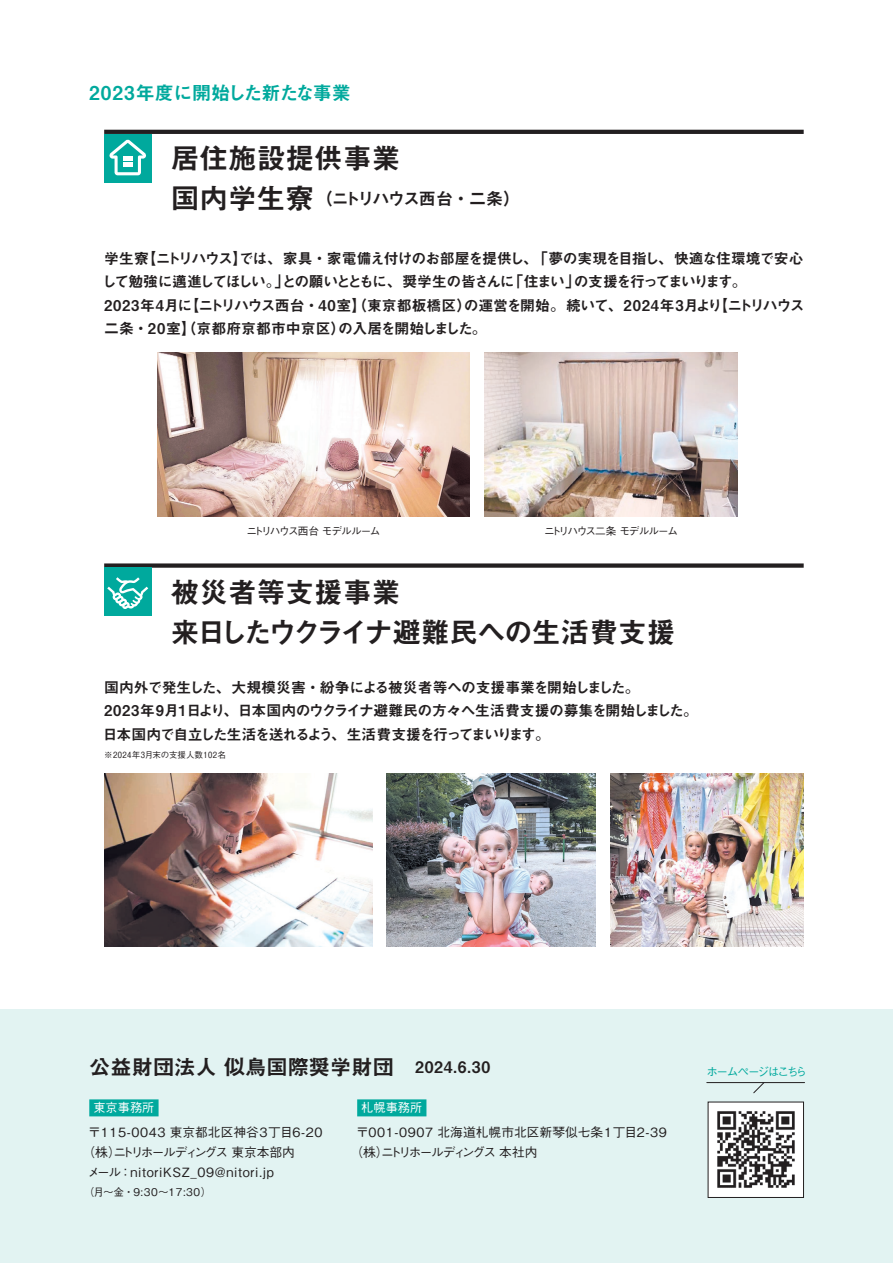
<style>
.page{position:relative;width:893px;height:1263px;background:#fff}
.page>*{position:absolute;margin:0;border:0;box-sizing:border-box;transform-origin:0 0}
.t1{font:28.65px/40.3px "Midashi Go Pr 6 N MB31";color:#231f20}
.t2{font:21.3px "Midashi Go Pr 6 N MB31";color:#231f20}
.t3{font:19.2px "Midashi Go Pr 6 N MB31";letter-spacing:-.03em;color:#00a99d}
.t4{font:16.95px "Midashi Go Pr 6 N MB31";letter-spacing:-.095em;color:#231f20}
.t5{font:14.85px/23.4px "Midashi Go Pr 6 N MB31";letter-spacing:-.06em;color:#231f20}
.t6{font:500 12.75px/20.2px "Gothic BBB Pr 6 N";color:#231f20}
.t7{font:500 12.75px "Gothic BBB Pr 6 N";letter-spacing:.05em;color:#231f20}
.t8{font:500 12.75px "Gothic BBB Pr 6 N";letter-spacing:.025em;color:#231f20}
.t9{font:500 12.75px "Gothic BBB Pr 6 N";letter-spacing:-.135em;color:#231f20}
.t10{font:500 12.15px "Gothic BBB Pr 6 N";color:#fff}
.t11{font:500 11.7px "Gothic BBB Pr 6 N";letter-spacing:-.13em;color:#00a99d}
.t12{font:500 10.65px "Gothic BBB Pr 6 N";letter-spacing:-.11em;color:#231f20}
.t13{font:500 8.55px "Gothic BBB Pr 6 N";color:#231f20}
.s1{font-size:28.65px}
.s2{font-size:15.9px}
</style>
<div class="page">
<div style="left:0;top:1010px;width:893px;height:253px;background:#e2f3f2"></div>
<img style="left:710px;top:1104px;width:92px;height:92px">
<div style="left:708px;top:1102px;width:96px;height:96px;border:1px solid #231f20"></div>
<div style="left:89px;top:1099px;width:70px;height:17px;background:#00a99d"></div>
<div style="left:357px;top:1099px;width:69px;height:17px;background:#00a99d"></div>
<hr style="left:707px;top:1082px;width:98px;height:1px;background:#231f20">
<svg style="left:753px;top:1082px;width:12px;height:12px"></svg>
<img style="left:157px;top:353px;width:313px;height:164px">
<img style="left:104px;top:774px;width:268px;height:172px">
<img style="left:387px;top:774px;width:208px;height:172px">
<img style="left:610px;top:774px;width:194px;height:172px">
<img style="left:485px;top:353px;width:252px;height:164px">
<hr style="left:104px;top:130px;width:700px;height:4px;background:#231f20">
<div style="left:104px;top:563px;width:700px;height:5px;background:#231f20"></div>
<div style="left:104px;top:134px;width:47px;height:48px;background:#00a99d"></div>
<svg style="left:109px;top:139px;width:37px;height:36px"></svg>
<div style="left:104px;top:568px;width:47px;height:48px;background:#00a99d"></div>
<svg style="left:107px;top:577px;width:41px;height:32px"></svg>
<p class="t3" style="left:89px;top:77px;width:263px">2023年度に開始した新たな事業</p>
<h1 class="t1" style="left:171px;top:137px;width:231px">居住施設提供事業</h1>
<p class="t4" style="left:171px;top:185px;width:351px"><span class="s1">国内学生寮</span> （ニトリハウス西台・二条）</p>
<p class="t5" style="left:102px;top:246px;width:704px">学生寮【ニトリハウス】では、家具・家電備え付けのお部屋を提供し、「夢の実現を目指し、快適な住環境で安心して勉強に邁進してほしい。」との願いとともに、奨学生の皆さんに「住まい」の支援を行ってまいります。<br>2023年4月に【ニトリハウス西台・40室】（東京都板橋区）の運営を開始。続いて、2024年3月より【ニトリハウス二条・20室】（京都府京都市中京区）の入居を開始しました。</p>
<p class="t12" style="left:247px;top:522px;width:135px">ニトリハウス西台 モデルルーム</p>
<p class="t12" style="left:544px;top:522px;width:135px">ニトリハウス二条 モデルルーム</p>
<h1 class="t1" style="left:171px;top:570px;width:506px">被災者等支援事業<br>来日したウクライナ避難民への生活費支援</h1>
<p class="t5" style="left:103px;top:675px;width:596px">国内外で発⽣した、⼤規模災害・紛争による被災者等への⽀援事業を開始しました。<br>2023年9月1日より、日本国内のウクライナ避難民の方々へ生活費支援の募集を開始しました。日本国内で自立した生活を送れるよう、生活費支援を行ってまいります。</p>
<p class="t13" style="left:104px;top:747px;width:123px">※2024年3月末の支援人数102名</p>
<h2 class="t2" style="left:89px;top:1050px;width:402px">公益財団法人 似鳥国際奨学財団　<span class="s2">2024.6.30</span></h2>
<p class="t10" style="left:93px;top:1098px;width:63px">東京事務所</p>
<p class="t8" style="left:88px;top:1122px;width:236px">〒115-0043 東京都北区神谷3丁目6-20</p>
<p class="t9" style="left:83px;top:1142px;width:214px">（株）ニトリホールディングス 東京本部内</p>
<p class="t7" style="left:88px;top:1162px;width:188px">メール：nitoriKSZ_09@nitori.jp</p>
<p class="t12" style="left:84px;top:1183px;width:129px">（月～金・9:30～17:30）</p>
<p class="t10" style="left:361px;top:1098px;width:63px">札幌事務所</p>
<p class="t6" style="left:350px;top:1121px;width:318px;text-indent:6px">〒001-0907 北海道札幌市北区新琴似七条1丁目2-39（株）ニトリホールディングス 本社内</p>
<p class="t11" style="left:706px;top:1062px;width:102px">ホームページはこちら</p>
</div>
